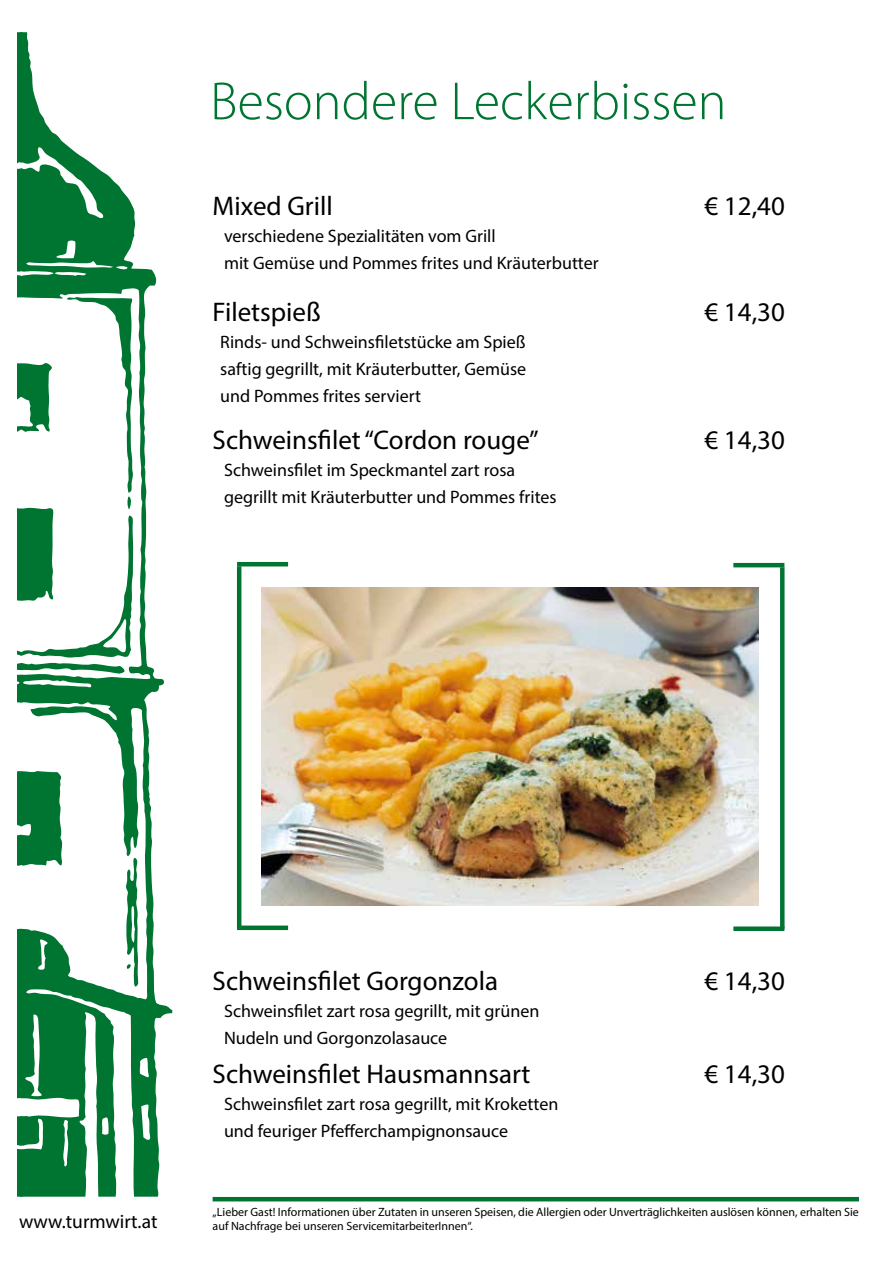
<style>
.page{position:relative;width:893px;height:1263px;background:#fff}
.page>*{position:absolute;margin:0;border:0;box-sizing:border-box;transform-origin:0 0}
.t1{font:300 54px "Myriad Pro";color:#007431}
.t2{font:27px "Myriad Pro";color:#000}
.t3{font:19.5px "Myriad Pro";color:#000}
.t4{font:18px/27px "Myriad Pro";color:#000}
.t5{font:12px/14.4px "Myriad Pro";color:#000}
</style>
<div class="page">
<svg style="left:140px;top:268px;width:32px;height:929px"></svg>
<svg style="left:17px;top:32px;width:123px;height:1165px"></svg>
<hr style="left:213px;top:1197px;width:646px;height:4px;background:#007431">
<img style="left:261px;top:587px;width:498px;height:318px">
<hr style="left:733px;top:563px;width:51px;height:4px;background:#007431">
<svg style="left:780px;top:567px;width:4px;height:359px"></svg>
<div style="left:733px;top:926px;width:51px;height:5px;background:#007431"></div>
<hr style="left:237px;top:562px;width:51px;height:4px;background:#007431">
<hr style="left:237px;top:566px;width:4px;height:362px;background:#007431">
<div style="left:237px;top:925px;width:51px;height:5px;background:#007431"></div>
<h1 class="t1" style="left:210px;top:69px;width:518px">Besondere Leckerbissen</h1>
<h2 class="t2" style="left:213px;top:189px;width:122px">Mixed Grill</h2>
<h2 class="t2" style="left:704px;top:189px;width:82px">€ 12,40</h2>
<p class="t4" style="left:224px;top:222px;width:376px">verschiedene Spezialitäten vom Grill<br>mit Gemüse und Pommes frites und Kräuterbutter</p>
<h2 class="t2" style="left:213px;top:296px;width:110px">Filetspieß</h2>
<h2 class="t2" style="left:704px;top:296px;width:82px">€ 14,30</h2>
<p class="t4" style="left:220px;top:329px;width:307px;text-align:justify">Rinds- und Schweinsfiletstücke am Spieß saftig gegrillt, mit Kräuterbutter, Gemüse und Pommes frites serviert</p>
<h2 class="t2" style="left:213px;top:423px;width:328px">Schweinsfilet “Cordon rouge”</h2>
<h2 class="t2" style="left:704px;top:423px;width:82px">€ 14,30</h2>
<p class="t4" style="left:224px;top:456px;width:334px">Schweinsfilet im Speckmantel zart rosa gegrillt mit Kräuterbutter und Pommes frites</p>
<h2 class="t2" style="left:213px;top:964px;width:287px">Schweinsfilet Gorgonzola</h2>
<h2 class="t2" style="left:704px;top:964px;width:82px">€ 14,30</h2>
<p class="t4" style="left:224px;top:997px;width:317px">Schweinsfilet zart rosa gegrillt, mit grünen<br>Nudeln und Gorgonzolasauce</p>
<h2 class="t2" style="left:213px;top:1057px;width:319px">Schweinsfilet Hausmannsart</h2>
<h2 class="t2" style="left:704px;top:1057px;width:82px">€ 14,30</h2>
<p class="t4" style="left:224px;top:1090px;width:336px">Schweinsfilet zart rosa gegrillt, mit Kroketten und feuriger Pfefferchampignonsauce</p>
<p class="t3" style="left:19px;top:1210px;width:140px">www.turmwirt.at</p>
<p class="t5" style="left:213px;top:1204px;width:648px">„Lieber Gast! Informationen über Zutaten in unseren Speisen, die Allergien oder Unverträglichkeiten auslösen können, erhalten Sie auf Nachfrage bei unseren ServicemitarbeiterInnen“.</p>
</div>
